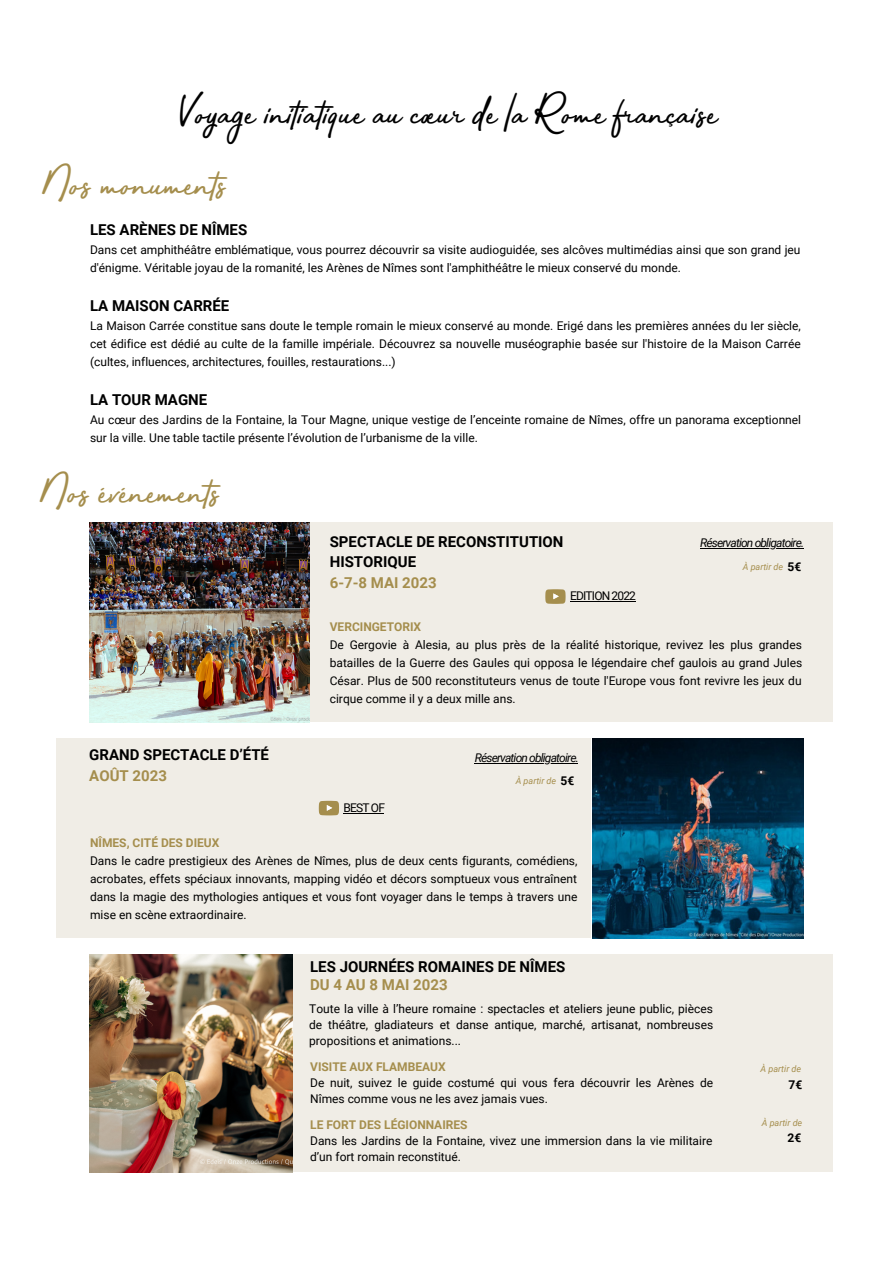
<style>
.page{position:relative;width:893px;height:1264px;background:#fff}
.page>*{position:absolute;margin:0;border:0;box-sizing:border-box;transform-origin:0 0}
.t1{font:45px "Bahagia";color:#000}
.t2{font:45px "Bahagia";color:#a58e4d}
.t3{font:700 15px/20.2px "Roboto";color:#000}
.t4{font:700 15px "Roboto";color:#a58e4d}
.t5{font:12px/18px "Roboto";color:#000;text-align:justify}
.t6{font:700 12px "Roboto";color:#a58e4d}
.t7{font:italic 12px "Roboto";letter-spacing:-.07em;color:#000}
.t8{font:12px "Roboto";letter-spacing:-.07em;color:#000}
.t9{font:700 12px "Roboto";color:#000}
.t10{font:italic 9px "Roboto";color:#a58e4d}
.s1{font-weight:700;font-style:normal;font-size:12px;color:#000}
</style>
<div class="page">
<div style="left:292px;top:522px;width:541px;height:200px;background:#f0ede6"></div>
<div style="left:292px;top:954px;width:541px;height:218px;background:#f0ede6"></div>
<div style="left:56px;top:738px;width:534px;height:200px;background:#f0ede6"></div>
<img style="left:89px;top:522px;width:221px;height:201px">
<img style="left:89px;top:954px;width:204px;height:218px">
<img style="left:592px;top:738px;width:211px;height:200px">
<svg style="left:319px;top:800px;width:20px;height:15px"></svg>
<hr style="left:700px;top:547px;width:103px;height:1px;background:#000">
<hr style="left:474px;top:763px;width:104px;height:1px;background:#000">
<hr style="left:343px;top:813px;width:41px;height:1px;background:#000">
<svg style="left:545px;top:589px;width:20px;height:15px"></svg>
<hr style="left:570px;top:601px;width:65px;height:1px;background:#000">
<h1 class="t1" style="left:176px;top:87px;width:542px">Voyage initiatique au cœur de la Rome française</h1>
<h1 class="t2" style="left:41px;top:158px;width:185px">Nos monuments</h1>
<p class="t3" style="left:90px;top:220px;width:159px">LES ARÈNES DE NÎMES</p>
<p class="t5" style="left:90px;top:241px;width:711px">Dans cet amphithéâtre emblématique, vous pourrez découvrir sa visite audioguidée, ses alcôves multimédias ainsi que son grand jeu d'énigme. Véritable joyau de la romanité, les Arènes de Nîmes sont l'amphithéâtre le mieux conservé du monde.</p>
<p class="t3" style="left:90px;top:296px;width:141px">LA MAISON CARRÉE</p>
<p class="t5" style="left:90px;top:317px;width:712px">La Maison Carrée constitue sans doute le temple romain le mieux conservé au monde. Erigé dans les premières années du Ier siècle, cet édifice est dédié au culte de la famille impériale. Découvrez sa nouvelle muséographie basée sur l'histoire de la Maison Carrée (cultes, influences, architectures, fouilles, restaurations...)</p>
<p class="t3" style="left:90px;top:389px;width:119px">LA TOUR MAGNE</p>
<p class="t5" style="left:90px;top:411px;width:712px">Au cœur des Jardins de la Fontaine, la Tour Magne, unique vestige de l’enceinte romaine de Nîmes, offre un panorama exceptionnel sur la ville. Une table tactile présente l’évolution de l’urbanisme de la ville.</p>
<h1 class="t2" style="left:39px;top:466px;width:181px">Nos événements</h1>
<p class="t3" style="left:89px;top:744px;width:181px">GRAND SPECTACLE D’ÉTÉ</p>
<p class="t4" style="left:89px;top:767px;width:79px">AOÛT 2023</p>
<p class="t3" style="left:330px;top:531px;width:235px">SPECTACLE DE RECONSTITUTION<br>HISTORIQUE</p>
<p class="t4" style="left:330px;top:573px;width:108px">6-7-8 MAI 2023</p>
<p class="t6" style="left:330px;top:620px;width:93px">VERCINGETORIX</p>
<p class="t5" style="left:330px;top:636px;width:474px">De Gergovie à Alesia, au plus près de la réalité historique, revivez les plus grandes batailles de la Guerre des Gaules qui opposa le légendaire chef gaulois au grand Jules César. Plus de 500 reconstituteurs venus de toute l'Europe vous font revivre les jeux du cirque comme il y a deux mille ans.</p>
<p class="t7" style="left:700px;top:535px;width:106px">Réservation obligatoire.</p>
<p class="t10" style="left:742px;top:561px;width:60px">À partir de <span class="s1">5€</span></p>
<p class="t8" style="left:570px;top:589px;width:67px">EDITION 2022</p>
<p class="t7" style="left:474px;top:751px;width:106px">Réservation obligatoire.</p>
<p class="t5" style="left:343px;top:799px;width:43px">BEST OF</p>
<p class="t10" style="left:515px;top:775px;width:60px">À partir de <span class="s1">5€</span></p>
<p class="t6" style="left:90px;top:835px;width:131px">NÎMES, CITÉ DES DIEUX</p>
<p class="t5" style="left:90px;top:851px;width:489px">Dans le cadre prestigieux des Arènes de Nîmes, plus de deux cents figurants, comédiens, acrobates, effets spéciaux innovants, mapping vidéo et décors somptueux vous entraînent dans la magie des mythologies antiques et vous font voyager dans le temps à travers une mise en scène extraordinaire.</p>
<p class="t3" style="left:310px;top:957px;width:256px">LES JOURNÉES ROMAINES DE NÎMES</p>
<p class="t4" style="left:310px;top:975px;width:139px">DU 4 AU 8 MAI 2023</p>
<p class="t5" style="left:309px;top:1000px;width:405px;line-height:16px">Toute la ville à l’heure romaine : spectacles et ateliers jeune public, pièces de théâtre, gladiateurs et danse antique, marché, artisanat, nombreuses propositions et animations...</p>
<p class="t6" style="left:310px;top:1059px;width:137px">VISITE AUX FLAMBEAUX</p>
<p class="t5" style="left:310px;top:1074px;width:404px;line-height:16px">De nuit, suivez le guide costumé qui vous fera découvrir les Arènes de<br>Nîmes comme vous ne les avez jamais vues.</p>
<p class="t9" style="left:788px;top:1077px;width:15px">7€</p>
<p class="t6" style="left:310px;top:1118px;width:159px">LE FORT DES LÉGIONNAIRES</p>
<p class="t5" style="left:310px;top:1133px;width:403px;line-height:16px">Dans les Jardins de la Fontaine, vivez une immersion dans la vie militaire d’un fort romain reconstitué.</p>
<p class="t9" style="left:787px;top:1130px;width:15px">2€</p>
<p class="t10" style="left:760px;top:1063px;width:42px">À partir de</p>
<p class="t10" style="left:761px;top:1117px;width:42px">À partir de</p>
</div>
